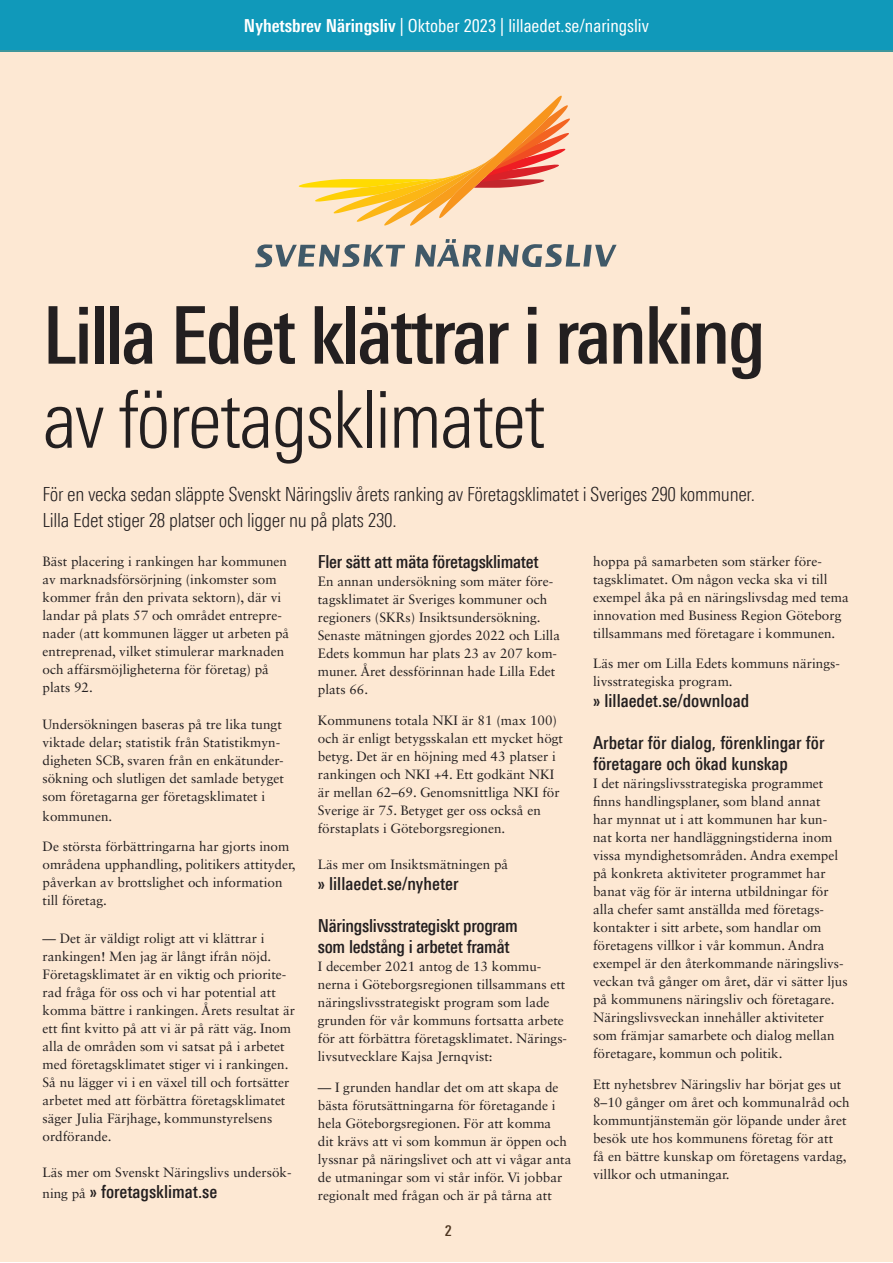
<style>
.page{position:relative;width:893px;height:1263px;background:#fff}
.page>*{position:absolute;margin:0;border:0;box-sizing:border-box;transform-origin:0 0}
.t1{font:500 79.5px "Linotype Univers 520 Cn";letter-spacing:-.03em;color:#231f20}
.t2{font:300 79.5px "Linotype Univers 320 Cn";letter-spacing:-.03em;color:#231f20}
.t3{font:300 19.5px/26.1px "Linotype Univers 320 Cn";letter-spacing:-.015em;color:#231f20}
.t4{font:500 18px/21px "Linotype Univers 520 Cn";letter-spacing:-.01em;color:#231f20}
.t5{font:18px "Linotype Univers 420 Cn";color:#fff}
.t6{font:500 15px "Linotype Univers 520 Cn";color:#231f20}
.t7{font:13.5px/18px "Sabon LT Std";color:#231f20}
.s1{font-family:"Linotype Univers 620 Cn";font-weight:700}
.s2{font-family:"Sabon LT Std";font-weight:400;font-size:13.5px}
</style>
<div class="page">
<div style="left:0;top:0;width:893px;height:51px;background:#1099ba"></div>
<div style="left:0;top:50px;width:893px;height:1212px;background:#fde8d3"></div>
<svg style="left:255px;top:244px;width:150px;height:23px"></svg>
<svg style="left:415px;top:239px;width:202px;height:28px"></svg>
<svg style="left:298px;top:96px;width:272px;height:130px"></svg>
<h3 class="t5" style="left:244px;top:15px;width:407px"><span class="s1">Nyhetsbrev Näringsliv</span> | Oktober 2023 | lillaedet.se/naringsliv</h3>
<h1 class="t1" style="left:43px;top:289px;width:724px">Lilla Edet klättrar i ranking</h1>
<h1 class="t2" style="left:43px;top:374px;width:504px">av företagsklimatet</h1>
<h2 class="t3" style="left:43px;top:481px;width:714px">För en vecka sedan släppte Svenskt Näringsliv årets ranking av Företagsklimatet i Sveriges 290 kommuner.<br>Lilla Edet stiger 28 platser och ligger nu på plats 230.</h2>
<p class="t7" style="left:43px;top:552px;width:248px">Bäst placering i rankingen har kommunen av marknadsförsörjning (inkomster som kommer från den privata sektorn), där vi landar på plats 57 och området entrepre&shy;nader (att kommunen lägger ut arbeten på entreprenad, vilket stimulerar marknaden och affärsmöjligheterna för företag) på plats 92.</p>
<p class="t7" style="left:43px;top:715px;width:243px">Undersökningen baseras på tre lika tungt viktade delar; statistik från Statistikmyn&shy;digheten SCB, svaren från en enkätunder&shy;sökning och slutligen det samlade betyget som företagarna ger företagsklimatet i</p>
<p class="t7" style="left:43px;top:807px;width:71px">kommunen.</p>
<p class="t7" style="left:43px;top:837px;width:255px">De största förbättringarna har gjorts inom områdena upphandling, politikers attityder, påverkan av brottslighet och information till företag.</p>
<p class="t7" style="left:43px;top:929px;width:254px">— Det är väldigt roligt att vi klättrar i rankingen! Men jag är långt ifrån nöjd.<br>Företagsklimatet är en viktig och priorite&shy;rad fråga för oss och vi har potential att komma bättre i rankingen. Årets resultat är ett fint kvitto på att vi är på rätt väg. Inom alla de områden som vi satsat på i arbetet med företagsklimatet stiger vi i rankingen.<br>Så nu lägger vi i en växel till och fortsätter arbetet med att förbättra företagsklimatet säger Julia Färjhage, kommunstyrelsens ordförande.</p>
<p class="t7" style="left:43px;top:1163px;width:251px">Läs mer om Svenskt Näringslivs undersök-</p>
<h3 class="t4" style="left:43px;top:1181px;width:176px"><span class="s2">ning på</span> » foretagsklimat.se</h3>
<h3 class="t4" style="left:318px;top:551px;width:222px">Fler sätt att mäta företagsklimatet</h3>
<p class="t7" style="left:318px;top:572px;width:244px">En annan undersökning som mäter före&shy;tagsklimatet är Sveriges kommuner och regioners (SKRs) Insiktsundersökning.<br>Senaste mätningen gjordes 2022 och Lilla Edets kommun har plats 23 av 207 kom&shy;muner. Året dessförinnan hade Lilla Edet plats 66.</p>
<p class="t7" style="left:318px;top:711px;width:247px">Kommunens totala NKI är 81 (max 100) och är enligt betygsskalan ett mycket högt betyg. Det är en höjning med 43 platser i rankingen och NKI +4. Ett godkänt NKI är mellan 62–69. Genomsnittliga NKI för Sverige är 75. Betyget ger oss också en förstaplats i Göteborgsregionen.</p>
<p class="t7" style="left:318px;top:855px;width:192px">Läs mer om Insiktsmätningen på</p>
<h3 class="t4" style="left:318px;top:873px;width:142px">» lillaedet.se/nyheter</h3>
<h3 class="t4" style="left:318px;top:915px;width:202px">Näringslivsstrategiskt program som ledstång i arbetet framåt</h3>
<p class="t7" style="left:318px;top:957px;width:251px">I december 2021 antog de 13 kommu&shy;nerna i Göteborgsregionen tillsammans ett näringslivsstrategiskt program som lade grunden för vår kommuns fortsatta arbete för att förbättra företagsklimatet. Närings&shy;livsutvecklare Kajsa Jernqvist:</p>
<p class="t7" style="left:318px;top:1078px;width:255px">— I grunden handlar det om att skapa de bästa förutsättningarna för företagande i hela Göteborgsregionen. För att komma<br>dit krävs att vi som kommun är öppen och lyssnar på näringslivet och att vi vågar anta de utmaningar som vi står inför. Vi jobbar regionalt med frågan och är på tårna att</p>
<p class="t7" style="left:593px;top:552px;width:257px">hoppa på samarbeten som stärker före&shy;tagsklimatet. Om någon vecka ska vi till exempel åka på en näringslivsdag med tema innovation med Business Region Göteborg tillsammans med företagare i kommunen.</p>
<p class="t7" style="left:593px;top:654px;width:248px">Läs mer om Lilla Edets kommuns närings&shy;livsstrategiska program.</p>
<h3 class="t4" style="left:593px;top:690px;width:157px">» lillaedet.se/download</h3>
<h3 class="t4" style="left:593px;top:732px;width:233px">Arbetar för dialog, förenklingar för företagare och ökad kunskap</h3>
<p class="t7" style="left:593px;top:774px;width:256px">I det näringslivsstrategiska programmet finns handlingsplaner, som bland annat<br>har mynnat ut i att kommunen har kun&shy;nat korta ner handläggningstiderna inom vissa myndighetsområden. Andra exempel på konkreta aktiviteter programmet har banat väg för är interna utbildningar för alla chefer samt anställda med företags&shy;kontakter i sitt arbete, som handlar om företagens villkor i vår kommun. Andra exempel är den återkommande näringslivs&shy;veckan två gånger om året, där vi sätter ljus på kommunens näringsliv och företagare.<br>Näringslivsveckan innehåller aktiviteter som främjar samarbete och dialog mellan företagare, kommun och politik.</p>
<p class="t7" style="left:593px;top:1075px;width:258px">Ett nyhetsbrev Näringsliv har börjat ges ut 8–10 gånger om året och kommunalråd och kommuntjänstemän gör löpande under året besök ute hos kommunens företag för att<br>få en bättre kunskap om företagens vardag, villkor och utmaningar.</p>
<p class="t6" style="left:445px;top:1221px;width:9px">2</p>
</div>
